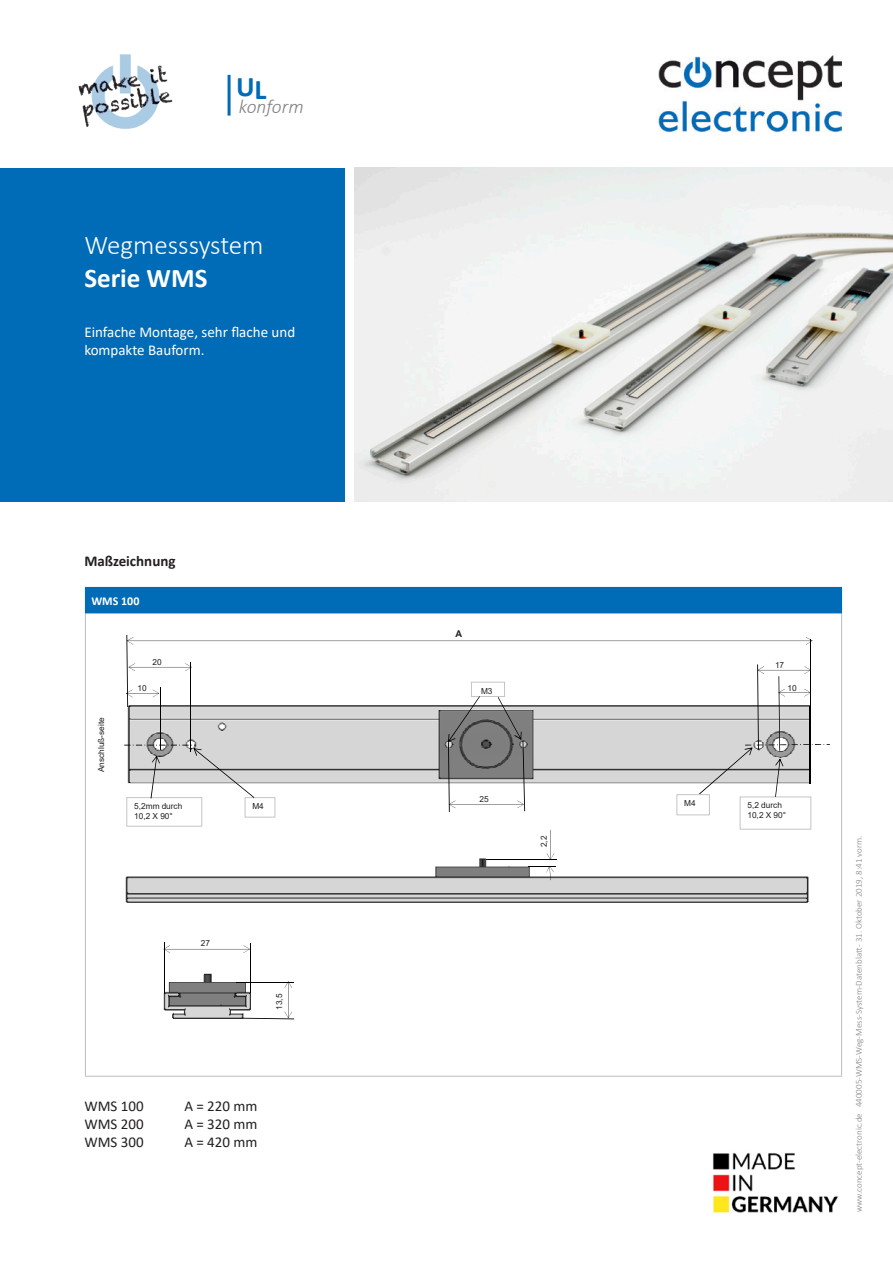
<style>
.page{position:relative;width:893px;height:1263px;background:#fff}
.page>*{position:absolute;margin:0;border:0;box-sizing:border-box;transform-origin:0 0}
.t1{font:700 28.5px "Calibri";color:#006cb7}
.t2{font:300 27px "Calibri";color:#fff}
.t3{font:700 27px "Calibri";color:#fff}
.t4{font:italic 300 19.5px "Calibri";color:#808285}
.t5{font:15px/18px "Calibri";color:#fff}
.t6{font:15px "Calibri";color:#231f20}
.t7{font:700 15px "Calibri";color:#231f20}
.t8{font:700 12px "Calibri";color:#fff}
.t9{font:700 9.3px "Arial";color:#231f20}
.t10{font:300 9px "Calibri";color:#808285}
.t11{font:8.25px/9.4px "Arial";letter-spacing:-.005em;color:#231f20}
</style>
<div class="page">
<img style="left:659px;top:55px;width:183px;height:78px">
<img style="left:78px;top:54px;width:95px;height:75px">
<hr style="left:228px;top:75px;width:3px;height:41px;background:#006cb7">
<img style="left:713px;top:1153px;width:126px;height:60px">
<img style="left:354px;top:168px;width:539px;height:334px">
<div style="left:0;top:168px;width:344px;height:334px;background:#006cb7"></div>
<div style="left:85px;top:587px;width:757px;height:26px;background:#006cb7"></div>
<hr style="left:85px;top:613px;width:1px;height:463px;background:#bcbdc0">
<hr style="left:841px;top:613px;width:1px;height:463px;background:#bcbdc0">
<hr style="left:85px;top:1076px;width:757px;height:1px;background:#bcbdc0">
<img style="left:125px;top:860px;width:684px;height:43px">
<img style="left:163px;top:973px;width:132px;height:47px">
<hr style="left:164px;top:942px;width:1px;height:51px;background:#000">
<hr style="left:250px;top:943px;width:1px;height:49px;background:#000">
<hr style="left:237px;top:982px;width:57px;height:1px;background:#000">
<svg style="left:242px;top:981px;width:52px;height:38px"></svg>
<svg style="left:163px;top:945px;width:87px;height:8px"></svg>
<svg style="left:529px;top:866px;width:27px;height:14px"></svg>
<svg style="left:124px;top:635px;width:706px;height:225px"></svg>
<hr style="left:809px;top:706px;width:2px;height:77px;background:#000">
<h1 class="t1" style="left:236px;top:68px;width:32px">UL</h1>
<h3 class="t4" style="left:239px;top:95px;width:66px">konform</h3>
<p class="t2" style="left:84px;top:228px;width:181px">Wegmesssystem</p>
<p class="t3" style="left:84px;top:258px;width:125px">Serie WMS</p>
<p class="t5" style="left:84px;top:323px;width:212px">Einfache Montage, sehr flache und kompakte Bauform.</p>
<p class="t7" style="left:84px;top:551px;width:93px">Maßzeichnung</p>
<p class="t8" style="left:91px;top:592px;width:49px">WMS 100</p>
<p class="t9" style="left:455px;top:628px;width:8px">A</p>
<p class="t11" style="left:153px;top:657px;width:11px">20</p>
<p class="t11" style="left:775px;top:660px;width:11px">17</p>
<p class="t11" style="left:97px;top:772px;width:57px;rotate:-90deg">Anschluß-seite</p>
<p class="t11" style="left:138px;top:684px;width:11px">10</p>
<p class="t11" style="left:787px;top:683px;width:11px">10</p>
<p class="t11" style="left:481px;top:686px;width:13px">M3</p>
<p class="t11" style="left:480px;top:795px;width:11px">25</p>
<p class="t11" style="left:684px;top:798px;width:13px">M4</p>
<p class="t11" style="left:134px;top:801px;width:50px">5,2mm durch<br>10,2 X 90°</p>
<p class="t11" style="left:747px;top:801px;width:40px">5,2 durch<br>10,2 X 90°</p>
<p class="t11" style="left:252px;top:801px;width:13px">M4</p>
<p class="t11" style="left:539px;top:847px;width:13px;rotate:-90deg">2,2</p>
<p class="t11" style="left:201px;top:939px;width:11px">27</p>
<p class="t11" style="left:275px;top:1010px;width:18px;rotate:-90deg">13,5</p>
<p class="t6" style="left:84px;top:1096px;width:61px">WMS 100</p>
<p class="t6" style="left:184px;top:1096px;width:75px">A = 220 mm</p>
<p class="t6" style="left:84px;top:1114px;width:61px">WMS 200</p>
<p class="t6" style="left:184px;top:1114px;width:75px">A = 320 mm</p>
<p class="t6" style="left:84px;top:1132px;width:61px">WMS 300</p>
<p class="t6" style="left:184px;top:1132px;width:75px">A = 420 mm</p>
<p class="t10" style="left:853px;top:1212px;width:378px;rotate:-90deg">www.concept-electronic.de 440005-WMS-Weg-Mess-System-Datenblatt - 31. Oktober 2019, 8:41 vorm.</p>
</div>
